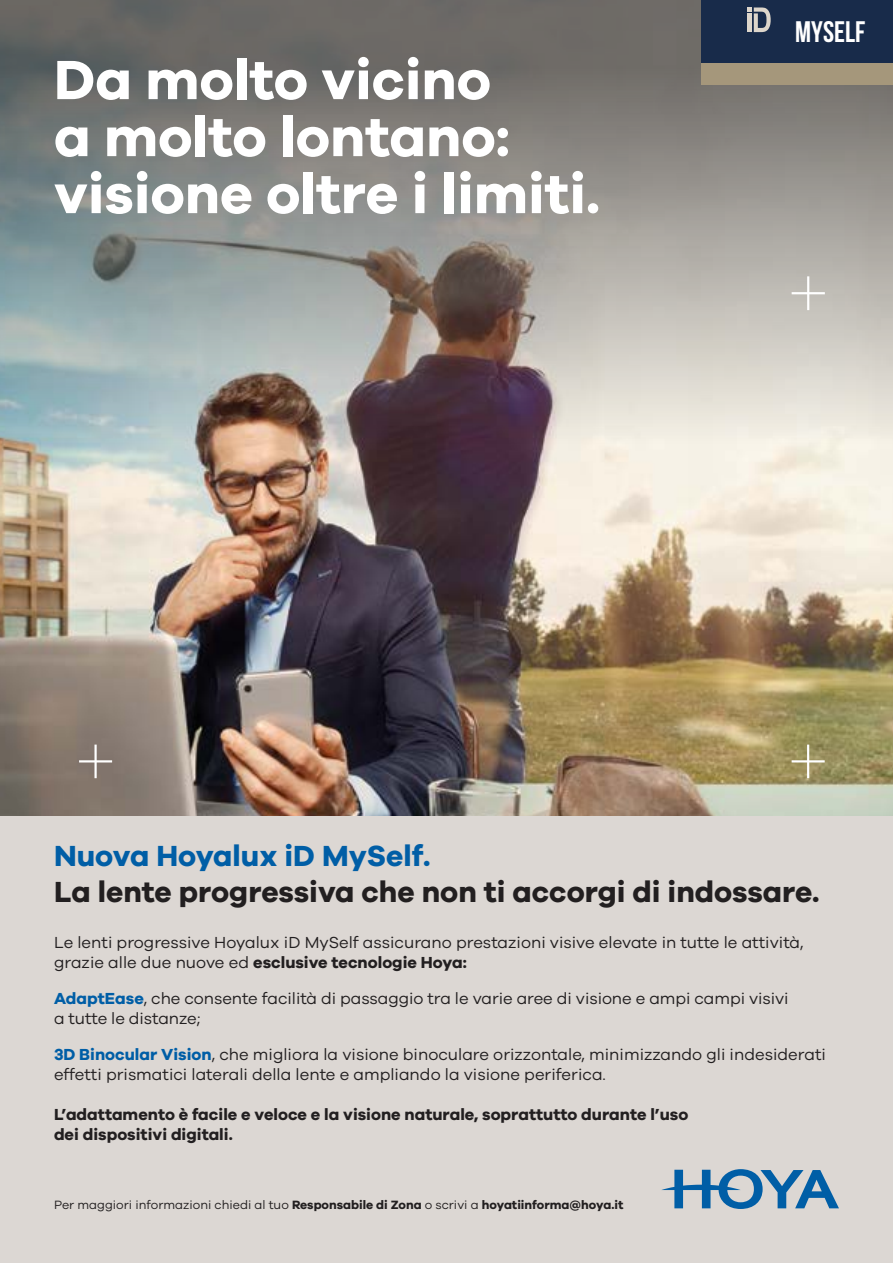
<style>
.page{position:relative;width:893px;height:1263px;background:#fff}
.page>*{position:absolute;margin:0;border:0;box-sizing:border-box;transform-origin:0 0}
.t1{font:700 57px/57px "Galano Grotesque";color:#fff}
.t2{font:700 30px "Galano Grotesque";color:#221f20}
.t3{font:700 30px "Galano Grotesque";color:#005ea6}
.t4{font:700 29.7px "Bebas Neue";color:#fff}
.t5{font:16.5px/19.8px "Galano Grotesque";color:#221f20}
.t6{font:700 16.5px/19.8px "Galano Grotesque";color:#221f20}
.t7{font:12.45px "Galano Grotesque";color:#221f20}
.s1{font-weight:700}
.s2{font-weight:700;color:#005ea6}
</style>
<div class="page">
<img style="left:0;top:463px;width:893px;height:353px">
<svg style="left:0;top:0;width:893px;height:463px;background:#93918e"></svg>
<svg style="left:792px;top:276px;width:33px;height:34px"></svg>
<svg style="left:79px;top:744px;width:33px;height:34px"></svg>
<svg style="left:792px;top:744px;width:33px;height:34px"></svg>
<div style="left:0;top:816px;width:893px;height:447px;background:#dcd7d3"></div>
<div style="left:702px;top:0;width:191px;height:63px;background:#182b4a"></div>
<div style="left:702px;top:63px;width:191px;height:21px;background:#a5977b"></div>
<svg style="left:748px;top:7px;width:23px;height:25px"></svg>
<hr style="left:748px;top:13px;width:4px;height:19px;background:#ddd6cb">
<svg style="left:661px;top:1169px;width:178px;height:40px"></svg>
<h1 class="t1" style="left:54px;top:50px;width:547px">Da molto vicino<br>a molto lontano: visione oltre i limiti.</h1>
<h3 class="t4" style="left:795px;top:16px;width:72px">MYSELF</h3>
<h2 class="t3" style="left:54px;top:838px;width:378px">Nuova Hoyalux iD MySelf.</h2>
<h2 class="t2" style="left:54px;top:874px;width:767px">La lente progressiva che non ti accorgi di indossare.</h2>
<p class="t5" style="left:54px;top:932px;width:751px">Le lenti progressive Hoyalux iD MySelf assicurano prestazioni visive elevate in tutte le attività, grazie alle due nuove ed <span class="s1">esclusive tecnologie Hoya:</span></p>
<p class="t5" style="left:54px;top:988px;width:736px"><span class="s2">AdaptEase</span>, che consente facilità di passaggio tra le varie aree di visione e ampi campi visivi a tutte le distanze;</p>
<p class="t5" style="left:54px;top:1044px;width:773px"><span class="s2">3D Binocular Vision</span>, che migliora la visione binoculare orizzontale, minimizzando gli indesiderati effetti prismatici laterali della lente e ampliando la visione periferica.</p>
<p class="t6" style="left:54px;top:1104px;width:636px">L’adattamento è facile e veloce e la visione naturale, soprattutto durante l’uso dei dispositivi digitali.</p>
<p class="t7" style="left:54px;top:1197px;width:571px">Per maggiori informazioni chiedi al tuo <span class="s1">Responsabile di Zona</span> o scrivi a <span class="s1">hoyatiinforma@hoya.it</span></p>
</div>
